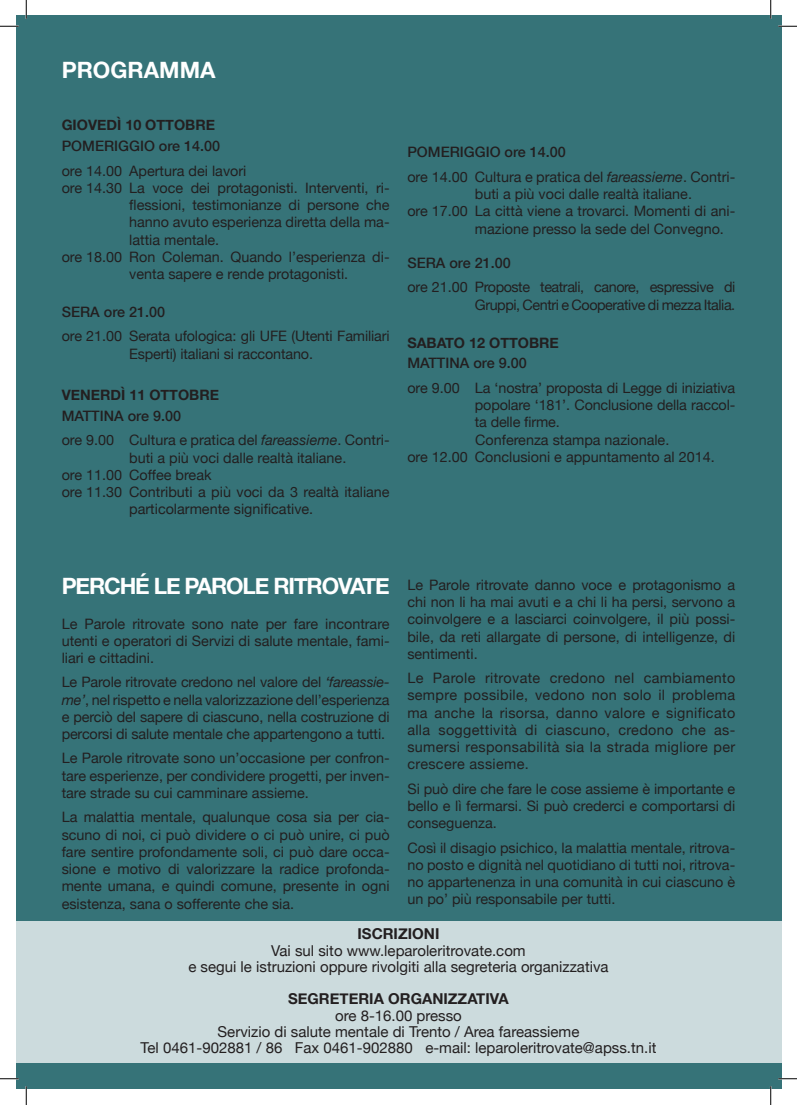
<style>
.page{position:relative;width:797px;height:1105px;background:#fff}
.page>*{position:absolute;margin:0;border:0;box-sizing:border-box;transform-origin:0 0}
.t1{font:700 22.5px "Helvetica Neue";letter-spacing:-.05em;color:#fff}
.t2{font:700 22.5px "Helvetica Neue";color:#fff}
.t3{font:15px/16.2px "Helvetica Neue";color:#231f20;text-align:center}
.t4{font:700 15px "Helvetica Neue";color:#231f20}
.t5{font:14.38px/17.2px "Helvetica Neue";color:#231f20;text-align:justify}
.t6{font:14.38px/17.2px "Helvetica Neue";letter-spacing:-.03em;color:#231f20;text-align:right}
.t7{font:500 14.38px "Helvetica Neue";color:#231f20}
.t8{font:700 14.38px "Helvetica Neue";color:#231f20}
.s1{font-weight:500}
.s2{font-style:italic}
</style>
<div class="page">
<div style="left:16px;top:16px;width:765px;height:1073px;background:#367378"></div>
<div style="left:16px;top:921px;width:765px;height:142px;background:#ccdbdd"></div>
<svg style="left:0;top:25px;width:19px;height:2px"></svg>
<svg style="left:778px;top:25px;width:19px;height:2px"></svg>
<svg style="left:0;top:1078px;width:19px;height:1px"></svg>
<svg style="left:778px;top:1078px;width:19px;height:1px"></svg>
<svg style="left:25px;top:0;width:2px;height:19px"></svg>
<svg style="left:25px;top:1086px;width:2px;height:19px"></svg>
<svg style="left:770px;top:0;width:1px;height:19px"></svg>
<svg style="left:770px;top:1086px;width:1px;height:19px"></svg>
<h1 class="t2" style="left:62px;top:56px;width:155px">PROGRAMMA</h1>
<p class="t8" style="left:62px;top:116px;width:144px">GIOVEDÌ 10 OTTOBRE</p>
<p class="t7" style="left:62px;top:137px;width:160px">POMERIGGIO ORE 14.00</p>
<p class="t5" style="left:62px;top:162px;width:186px">ore 14.00 Apertura dei lavori</p>
<p class="t5" style="left:62px;top:179px;width:329px">ore 14.30 La voce dei protagonisti. Interventi, ri-</p>
<p class="t5" style="left:129px;top:196px;width:262px">flessioni, testimonianze di persone che</p>
<p class="t5" style="left:129px;top:213px;width:262px">hanno avuto esperienza diretta della ma-</p>
<p class="t5" style="left:129px;top:231px;width:92px">lattia mentale.</p>
<p class="t5" style="left:62px;top:248px;width:329px">ore 18.00 Ron Coleman. Quando l’esperienza di-</p>
<p class="t5" style="left:129px;top:265px;width:220px">venta sapere e rende protagonisti.</p>
<p class="t7" style="left:62px;top:303px;width:105px">SERA ORE 21.00</p>
<p class="t5" style="left:129px;top:327px;width:262px;text-indent:-68px">ore 21.00 Serata ufologica: gli UFE (Utenti Familiari<br>Esperti) italiani si raccontano.</p>
<p class="t8" style="left:62px;top:386px;width:148px">VENERDÌ 11 OTTOBRE</p>
<p class="t5" style="left:62px;top:404px;width:329px;line-height:24.4px"><span class="s1">MATTINA ORE 9.00<br></span>ore 9.00 Cultura e pratica del <span class="s2">fareassieme</span>. Contri-</p>
<p class="t5" style="left:129px;top:449px;width:218px">buti a più voci dalle realtà italiane.</p>
<p class="t5" style="left:62px;top:466px;width:151px">ore 11.00 Coffee break</p>
<p class="t5" style="left:62px;top:483px;width:329px">ore 11.30 Contributi a più voci da 3 realtà italiane</p>
<p class="t5" style="left:129px;top:500px;width:185px">particolarmente significative.</p>
<p class="t5" style="left:407px;top:140px;width:329px;line-height:24.4px"><span class="s1">POMERIGGIO ORE 14.00<br></span>ore 14.00 Cultura e pratica del <span class="s2">fareassieme</span>. Contri-</p>
<p class="t5" style="left:475px;top:185px;width:218px">buti a più voci dalle realtà italiane.</p>
<p class="t5" style="left:407px;top:202px;width:329px">ore 17.00 La città viene a trovarci. Momenti di ani-</p>
<p class="t5" style="left:475px;top:220px;width:250px">mazione presso la sede del Convegno.</p>
<p class="t7" style="left:407px;top:254px;width:105px">SERA ORE 21.00</p>
<p class="t6" style="left:407px;top:278px;width:329px">ore 21.00 Proposte teatrali, canore, espressive di<br>Gruppi, Centri e Cooperative di mezza Italia.</p>
<p class="t8" style="left:407px;top:334px;width:142px">SABATO 12 OTTOBRE</p>
<p class="t7" style="left:407px;top:355px;width:121px">MATTINA ORE 9.00</p>
<p class="t5" style="left:407px;top:379px;width:329px">ore 9.00 La ‘nostra’ proposta di Legge di iniziativa</p>
<p class="t5" style="left:475px;top:396px;width:262px">popolare ‘181’. Conclusione della raccol-</p>
<p class="t5" style="left:475px;top:413px;width:86px">ta delle firme.</p>
<p class="t5" style="left:475px;top:431px;width:196px">Conferenza stampa nazionale.</p>
<p class="t5" style="left:407px;top:448px;width:309px">ore 12.00 Conclusioni e appuntamento al 2014.</p>
<h1 class="t1" style="left:62px;top:572px;width:329px">PERCHÉ LE PAROLE RITROVATE</h1>
<p class="t5" style="left:62px;top:615px;width:329px">Le Parole ritrovate sono nate per fare incontrare utenti e operatori di Servizi di salute mentale, fami&shy;liari e cittadini.</p>
<p class="t5" style="left:62px;top:673px;width:329px">Le Parole ritrovate credono nel valore del <span class="s2">‘fareassie&shy;me’</span>, nel rispetto e nella valorizzazione dell’esperienza e perciò del sapere di ciascuno, nella costruzione di percorsi di salute mentale che appartengono a tutti.</p>
<p class="t5" style="left:62px;top:749px;width:329px">Le Parole ritrovate sono un’occasione per confron&shy;tare esperienze, per condividere progetti, per inven&shy;tare strade su cui camminare assieme.</p>
<p class="t5" style="left:62px;top:808px;width:329px">La malattia mentale, qualunque cosa sia per cia&shy;scuno di noi, ci può dividere o ci può unire, ci può fare sentire profondamente soli, ci può dare occa&shy;sione e motivo di valorizzare la radice profonda&shy;mente umana, e quindi comune, presente in ogni esistenza, sana o sofferente che sia.</p>
<p class="t5" style="left:407px;top:576px;width:329px">Le Parole ritrovate danno voce e protagonismo a chi non li ha mai avuti e a chi li ha persi, servono a coinvolgere e a lasciarci coinvolgere, il più possi&shy;bile, da reti allargate di persone, di intelligenze, di sentimenti.</p>
<p class="t5" style="left:407px;top:669px;width:329px">Le Parole ritrovate credono nel cambiamento sempre possibile, vedono non solo il problema ma anche la risorsa, danno valore e significato alla soggettività di ciascuno, credono che as&shy;sumersi responsabilità sia la strada migliore per crescere assieme.</p>
<p class="t5" style="left:407px;top:780px;width:329px">Si può dire che fare le cose assieme è importante e bello e lì fermarsi. Si può crederci e comportarsi di conseguenza.</p>
<p class="t5" style="left:407px;top:839px;width:329px">Così il disagio psichico, la malattia mentale, ritrova&shy;no posto e dignità nel quotidiano di tutti noi, ritrova&shy;no appartenenza in una comunità in cui ciascuno è un po’ più responsabile per tutti.</p>
<p class="t4" style="left:357px;top:925px;width:83px">ISCRIZIONI</p>
<p class="t3" style="left:188px;top:942px;width:422px">Vai sul sito www.leparoleritrovate.com<br>e segui le istruzioni oppure rivolgiti alla segreteria organizzativa</p>
<p class="t4" style="left:288px;top:990px;width:222px">SEGRETERIA ORGANIZZATIVA</p>
<p class="t3" style="left:141px;top:1007px;width:517px">ore 8-16.00 presso<br>Servizio di salute mentale di Trento / Area fareassieme<br>Tel 0461-902881 / 86 Fax 0461-902880 e-mail: leparoleritrovate@apss.tn.it</p>
</div>
